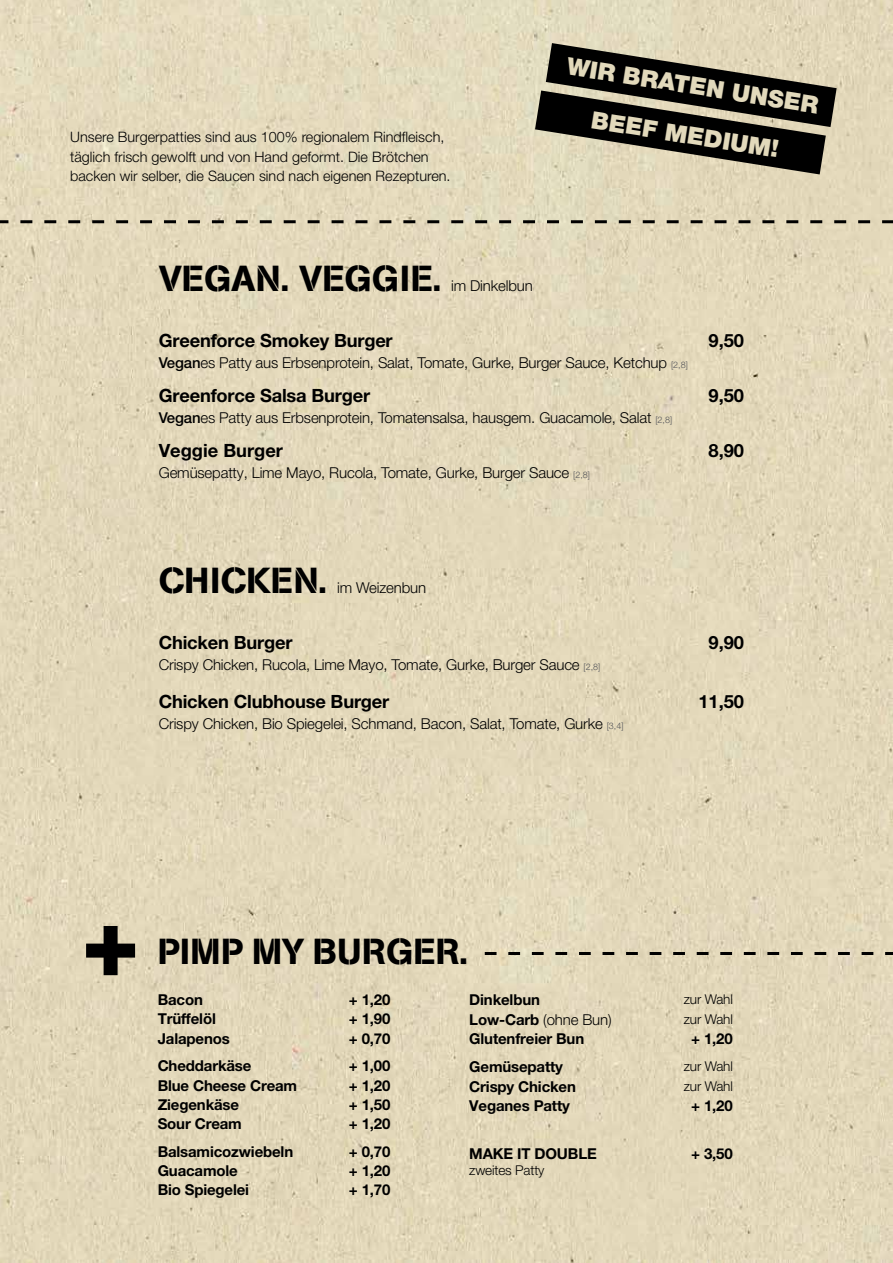
<style>
.page{position:relative;width:893px;height:1263px;background:#fff}
.page>*{position:absolute;margin:0;border:0;box-sizing:border-box;transform-origin:0 0}
.t1{font:800 97.2px "Helvetica Neue LT Pro";color:#000}
.t2{font:36px "AG Book Stencil";letter-spacing:.01em;color:#000}
.t3{font:900 24px/49.5px "Helvetica Neue LT Pro";color:#e2d9bb}
.t4{font:700 18.3px "Helvetica Neue LT Pro";letter-spacing:-.01em;color:#000}
.t5{font:300 15px "Helvetica Neue LT Pro";letter-spacing:-.01em;color:#000}
.t6{font:700 15px "Helvetica Neue LT Pro";letter-spacing:-.01em;color:#000}
.t7{font:300 14.4px/19.5px "Helvetica Neue LT Pro";color:#000}
.t8{font:300 13.5px "Helvetica Neue LT Pro";letter-spacing:-.01em;color:#000}
.s1{font-weight:500}
.s2{font-size:9px;color:#55565a}
.s3{font-weight:700}
</style>
<div class="page">
<img style="left:0;top:0;width:893px;height:1263px">
<svg style="left:535px;top:43px;width:302px;height:131px;background:#605c4f"></svg>
<svg style="left:0;top:220px;width:893px;height:3px;background:#7a7464"></svg>
<svg style="left:485px;top:952px;width:408px;height:3px"></svg>
<img style="left:0;top:846px;width:106px;height:417px">
<p class="t7" style="left:70px;top:127px;width:382px">Unsere Burgerpatties sind aus 100% regionalem Rindfleisch, täglich frisch gewolft und von Hand geformt. Die Brötchen backen wir selber, die Saucen sind nach eigenen Rezepturen.</p>
<h2 class="t2" style="left:159px;top:257px;width:284px">VEGAN. VEGGIE.</h2>
<p class="t5" style="left:451px;top:277px;width:83px">im Dinkelbun</p>
<h3 class="t3" style="left:603px;top:46px;width:223px;text-indent:-33px;rotate:9deg">Wir braten unser<br>BEE</h3>
<h3 class="t3" style="left:646px;top:103px;width:139px;rotate:9deg">F medium!</h3>
<p class="t4" style="left:159px;top:329px;width:236px">Greenforce Smokey Burger</p>
<p class="t5" style="left:159px;top:353px;width:531px"><span class="s1">Vegan</span>es Patty aus Erbsenprotein, Salat, Tomate, Gurke, Burger Sauce, Ketchup <span class="s2">[2,8]</span></p>
<p class="t4" style="left:708px;top:329px;width:37px">9,50</p>
<p class="t4" style="left:159px;top:384px;width:213px">Greenforce Salsa Burger</p>
<p class="t5" style="left:159px;top:409px;width:515px"><span class="s1">Vegan</span>es Patty aus Erbsenprotein, Tomatensalsa, hausgem. Guacamole, Salat <span class="s2">[2,8]</span></p>
<p class="t4" style="left:708px;top:384px;width:37px">9,50</p>
<p class="t4" style="left:159px;top:440px;width:126px">Veggie Burger</p>
<p class="t5" style="left:159px;top:464px;width:433px">Gemüsepatty, Lime Mayo, Rucola, Tomate, Gurke, Burger Sauce <span class="s2">[2,8]</span></p>
<p class="t4" style="left:708px;top:440px;width:37px">8,90</p>
<h2 class="t2" style="left:159px;top:559px;width:170px">CHICKEN.</h2>
<p class="t5" style="left:337px;top:579px;width:91px">im Weizenbun</p>
<p class="t4" style="left:159px;top:631px;width:135px">Chicken Burger</p>
<p class="t5" style="left:159px;top:655px;width:443px">Crispy Chicken, Rucola, Lime Mayo, Tomate, Gurke, Burger Sauce <span class="s2">[2,8]</span></p>
<p class="t4" style="left:159px;top:690px;width:232px">Chicken Clubhouse Burger</p>
<p class="t5" style="left:159px;top:715px;width:466px">Crispy Chicken, Bio Spiegelei, Schmand, Bacon, Salat, Tomate, Gurke <span class="s2">[3,4]</span></p>
<p class="t4" style="left:708px;top:631px;width:37px">9,90</p>
<p class="t4" style="left:698px;top:690px;width:47px">11,50</p>
<h1 class="t1" style="left:81px;top:883px;width:60px">+</h1>
<h2 class="t2" style="left:158px;top:930px;width:312px">PIMP MY BURGER.</h2>
<p class="t6" style="left:158px;top:990px;width:47px">Bacon</p>
<p class="t6" style="left:349px;top:990px;width:43px">+ 1,20</p>
<p class="t6" style="left:158px;top:1010px;width:60px">Trüffelöl</p>
<p class="t6" style="left:349px;top:1010px;width:43px">+ 1,90</p>
<p class="t6" style="left:158px;top:1029px;width:74px">Jalapenos</p>
<p class="t6" style="left:349px;top:1029px;width:43px">+ 0,70</p>
<p class="t6" style="left:158px;top:1057px;width:95px">Cheddarkäse</p>
<p class="t6" style="left:349px;top:1057px;width:43px">+ 1,00</p>
<p class="t6" style="left:158px;top:1076px;width:141px">Blue Cheese Cream</p>
<p class="t6" style="left:349px;top:1076px;width:43px">+ 1,20</p>
<p class="t6" style="left:158px;top:1095px;width:83px">Ziegenkäse</p>
<p class="t6" style="left:349px;top:1095px;width:43px">+ 1,50</p>
<p class="t6" style="left:158px;top:1114px;width:86px">Sour Cream</p>
<p class="t6" style="left:349px;top:1114px;width:43px">+ 1,20</p>
<p class="t6" style="left:158px;top:1142px;width:137px">Balsamicozwiebeln</p>
<p class="t6" style="left:349px;top:1142px;width:43px">+ 0,70</p>
<p class="t6" style="left:158px;top:1161px;width:82px">Guacamole</p>
<p class="t6" style="left:349px;top:1161px;width:43px">+ 1,20</p>
<p class="t6" style="left:158px;top:1180px;width:93px">Bio Spiegelei</p>
<p class="t6" style="left:349px;top:1180px;width:43px">+ 1,70</p>
<p class="t6" style="left:469px;top:990px;width:72px">Dinkelbun</p>
<p class="t8" style="left:684px;top:991px;width:51px">zur Wahl</p>
<p class="t5" style="left:469px;top:1010px;width:144px"><span class="s3">Low-Carb</span> (ohne Bun)</p>
<p class="t8" style="left:684px;top:1010px;width:51px">zur Wahl</p>
<p class="t6" style="left:469px;top:1030px;width:116px">Glutenfreier Bun</p>
<p class="t6" style="left:691px;top:1030px;width:43px">+ 1,20</p>
<p class="t6" style="left:469px;top:1058px;width:95px">Gemüsepatty</p>
<p class="t8" style="left:684px;top:1058px;width:51px">zur Wahl</p>
<p class="t6" style="left:469px;top:1077px;width:108px">Crispy Chicken</p>
<p class="t8" style="left:684px;top:1077px;width:51px">zur Wahl</p>
<p class="t6" style="left:469px;top:1096px;width:102px">Veganes Patty</p>
<p class="t6" style="left:691px;top:1096px;width:43px">+ 1,20</p>
<p class="t6" style="left:469px;top:1144px;width:129px">MAKE IT DOUBLE</p>
<p class="t8" style="left:469px;top:1162px;width:77px">zweites Patty</p>
<p class="t6" style="left:691px;top:1144px;width:43px">+ 3,50</p>
</div>
